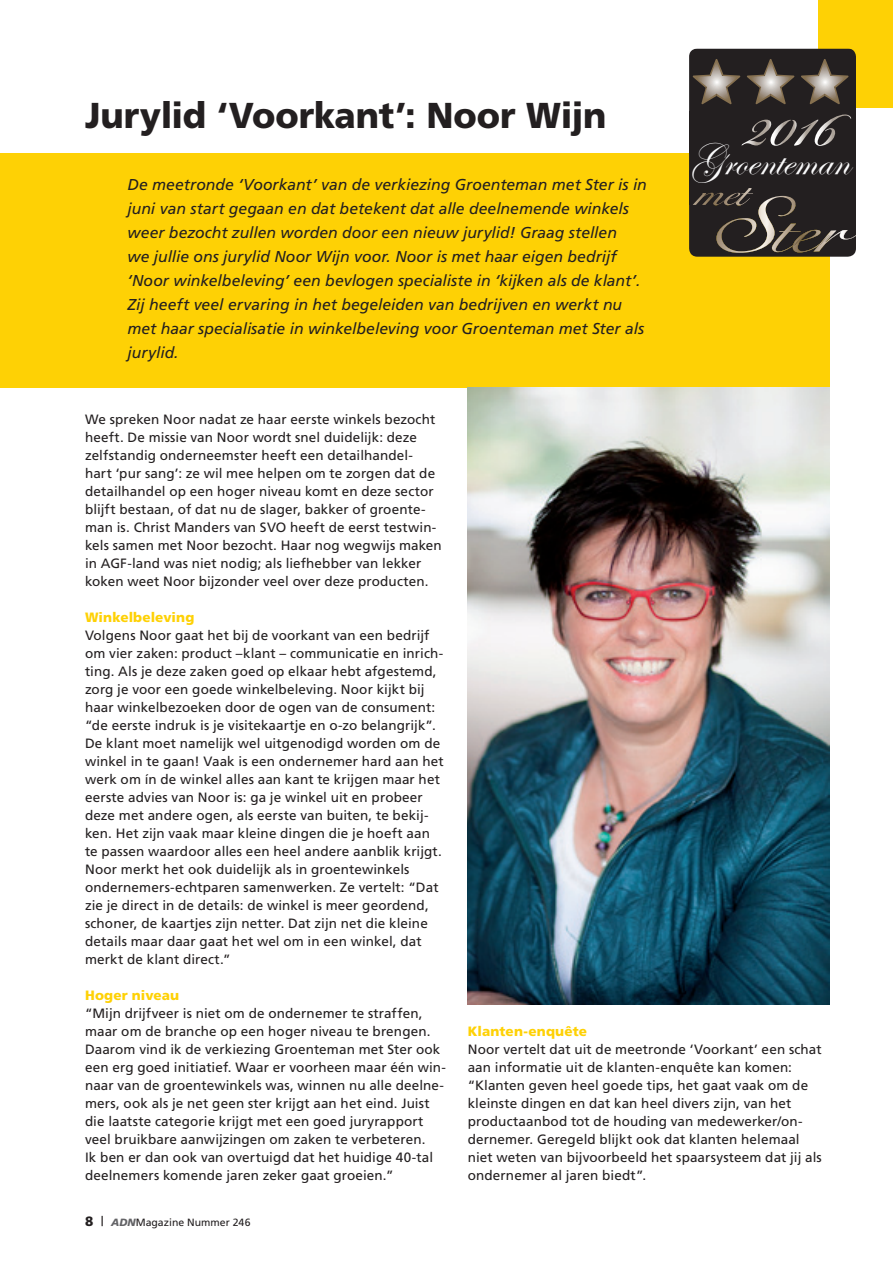
<style>
.page{position:relative;width:893px;height:1263px;background:#fff}
.page>*{position:absolute;margin:0;border:0;box-sizing:border-box;transform-origin:0 0}
.t1{font:43.8px "Edwardian Script ITC";color:#fbfbfc}
.t2{font:900 36px "Frutiger";letter-spacing:-.005em;color:#231f20}
.t3{font:italic 15.75px/24px "Frutiger";color:#231f20}
.t4{font:13.5px/18px "Frutiger";letter-spacing:.005em;color:#231f20}
.t5{font:900 13.5px "Frutiger";letter-spacing:.005em;color:#fed105}
.t6{font:10.5px "Frutiger";color:#231f20}
.s1{font-weight:900;font-size:13.5px}
.s2{font-size:13.5px}
.s3{font-weight:900;font-style:italic;color:#636366}
</style>
<div class="page">
<div style="left:819px;top:0;width:74px;height:107px;background:#fed105"></div>
<div style="left:0;top:154px;width:829px;height:234px;background:#fed105"></div>
<svg style="left:689px;top:48px;width:167px;height:209px;background:#393331"></svg>
<img style="left:468px;top:388px;width:361px;height:617px">
<h2 class="t2" style="left:85px;top:94px;width:523px">Jurylid ‘Voorkant’: Noor Wijn</h2>
<p class="t3" style="left:128px;top:172px;width:521px">De meetronde ‘Voorkant’ van de verkiezing Groenteman met Ster is in juni van start gegaan en dat betekent dat alle deelnemende winkels weer bezocht zullen worden door een nieuw jurylid! Graag stellen<br>we jullie ons jurylid Noor Wijn voor. Noor is met haar eigen bedrijf ‘Noor winkelbeleving’ een bevlogen specialiste in ‘kijken als de klant’.<br>Zij heeft veel ervaring in het begeleiden van bedrijven en werkt nu met haar specialisatie in winkelbeleving voor Groenteman met Ster als jurylid.</p>
<h1 class="t1" style="left:690px;top:136px;width:161px">Groenteman</h1>
<p class="t4" style="left:85px;top:410px;width:358px">We spreken Noor nadat ze haar eerste winkels bezocht heeft. De missie van Noor wordt snel duidelijk: deze zelfstandig onderneemster heeft een detailhandel&shy;hart ‘pur sang’: ze wil mee helpen om te zorgen dat de detailhandel op een hoger niveau komt en deze sector blijft bestaan, of dat nu de slager, bakker of groente&shy;man is. Christ Manders van SVO heeft de eerst testwin&shy;kels samen met Noor bezocht. Haar nog wegwijs maken in AGF-land was niet nodig; als liefhebber van lekker koken weet Noor bijzonder veel over deze producten.</p>
<p class="t5" style="left:85px;top:609px;width:111px">Winkelbeleving</p>
<p class="t4" style="left:85px;top:626px;width:360px">Volgens Noor gaat het bij de voorkant van een bedrijf om vier zaken: product –klant – communicatie en inrich&shy;ting. Als je deze zaken goed op elkaar hebt afgestemd, zorg je voor een goede winkelbeleving. Noor kijkt bij haar winkelbezoeken door de ogen van de consument: “de eerste indruk is je visitekaartje en o-zo belangrijk”.<br>De klant moet namelijk wel uitgenodigd worden om de winkel in te gaan! Vaak is een ondernemer hard aan het werk om ín de winkel alles aan kant te krijgen maar het eerste advies van Noor is: ga je winkel uit en probeer deze met andere ogen, als eerste van buiten, te bekij&shy;ken. Het zijn vaak maar kleine dingen die je hoeft aan te passen waardoor alles een heel andere aanblik krijgt.<br>Noor merkt het ook duidelijk als in groentewinkels ondernemers-echtparen samenwerken. Ze vertelt: “Dat zie je direct in de details: de winkel is meer geordend, schoner, de kaartjes zijn netter. Dat zijn net die kleine details maar daar gaat het wel om in een winkel, dat merkt de klant direct.”</p>
<p class="t5" style="left:85px;top:987px;width:96px">Hoger niveau</p>
<p class="t4" style="left:85px;top:1004px;width:362px">“Mijn drijfveer is niet om de ondernemer te straffen, maar om de branche op een hoger niveau te brengen.<br>Daarom vind ik de verkiezing Groenteman met Ster ook een erg goed initiatief. Waar er voorheen maar één win&shy;naar van de groentewinkels was, winnen nu alle deelne&shy;mers, ook als je net geen ster krijgt aan het eind. Juist die laatste categorie krijgt met een goed juryrapport veel bruikbare aanwijzingen om zaken te verbeteren.<br>Ik ben er dan ook van overtuigd dat het huidige 40-tal deelnemers komende jaren zeker gaat groeien.”</p>
<p class="t6" style="left:85px;top:1216px;width:167px"><span class="s1">8</span> <span class="s2">|</span> <span class="s3">ADN</span>Magazine Nummer 246</p>
<p class="t5" style="left:468px;top:1023px;width:121px">Klanten-enquête</p>
<p class="t4" style="left:468px;top:1040px;width:356px">Noor vertelt dat uit de meetronde ‘Voorkant’ een schat aan informatie uit de klanten-enquête kan komen: “Klanten geven heel goede tips, het gaat vaak om de kleinste dingen en dat kan heel divers zijn, van het productaanbod tot de houding van medewerker/on&shy;dernemer. Geregeld blijkt ook dat klanten helemaal niet weten van bijvoorbeeld het spaarsysteem dat jij als ondernemer al jaren biedt”.</p>
</div>
